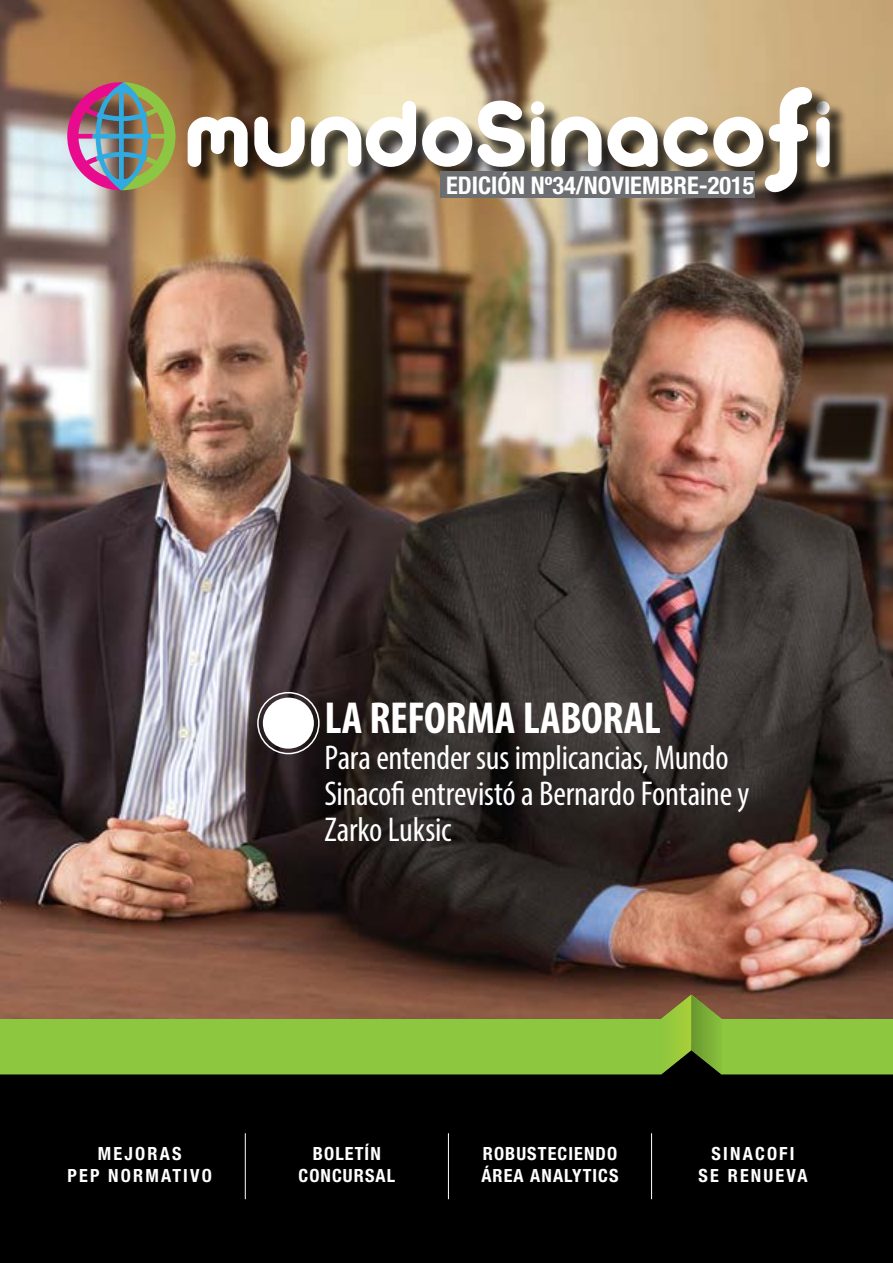
<style>
.page{position:relative;width:893px;height:1263px;background:#fff}
.page>*{position:absolute;margin:0;border:0;box-sizing:border-box;transform-origin:0 0}
.t1{font:134.7px "Arista 2.0 Alternate";color:#fff}
.t2{font:103.5px "Arista 2.0 Alternate";color:#fff}
.t3{font:700 condensed 45px "Myriad Pro";letter-spacing:-.01em;color:#fff}
.t4{font:condensed 34.5px/36px "Myriad Pro";letter-spacing:-.01em;color:#fff}
.t5{font:700 condensed 24.3px "Helvetica Neue";color:#fff}
.t6{font:700 condensed 18.15px/21.9px "Helvetica Neue";letter-spacing:.06em;color:#fff;text-align:center}
.t7{font:700 condensed 18.15px/21.9px "Helvetica Neue";letter-spacing:.12em;color:#fff;text-align:center}
</style>
<div class="page">
<img style="left:0;top:0;width:893px;height:994px">
<img style="left:67px;top:82px;width:109px;height:108px">
<div style="left:189px;top:103px;width:658px;height:83px;background:#000;opacity:.75"></div>
<div style="left:766px;top:88px;width:64px;height:123px;background:#000;opacity:.75"></div>
<div style="left:440px;top:172px;width:314px;height:26px;background:#6d6e71"></div>
<div style="left:263px;top:698px;width:51px;height:51px;background:#fff;border-radius:50%"></div>
<div style="left:257px;top:692px;width:63px;height:62px;border:2px solid #fff;border-radius:50%"></div>
<div style="left:0;top:1045px;width:893px;height:218px;background:#000"></div>
<svg style="left:0;top:994px;width:691px;height:80px;background:#8ca541"></svg>
<svg style="left:691px;top:994px;width:202px;height:80px;background:#87a03e"></svg>
<img style="left:661px;top:995px;width:61px;height:79px">
<img style="left:691px;top:1050px;width:31px;height:24px">
<hr style="left:245px;top:1133px;width:1px;height:66px;background:#fff">
<hr style="left:448px;top:1133px;width:1px;height:66px;background:#fff">
<hr style="left:651px;top:1133px;width:1px;height:66px;background:#fff">
<h1 class="t1" style="left:763px;top:45px;width:53px">f</h1>
<h2 class="t2" style="left:184px;top:68px;width:651px">mundoSinaco i</h2>
<p class="t5" style="left:446px;top:171px;width:310px">EDICIÓN Nº34/NOVIEMBRE-2015</p>
<h3 class="t3" style="left:324px;top:690px;width:338px">LA REFORMA LABORAL</h3>
<p class="t4" style="left:324px;top:739px;width:427px">Para entender sus implicancias, Mundo<br>Sinacofi entrevistó a Bernardo Fontaine y<br>Zarko Luksic</p>
<p class="t7" style="left:67px;top:1142px;width:146px">MEJORAS<br>PEP NORMATIVO</p>
<p class="t6" style="left:298px;top:1142px;width:98px">BOLETÍN<br>CONCURSAL</p>
<p class="t6" style="left:481px;top:1142px;width:139px;text-align:left">ROBUSTECIENDO<br>ÁREA ANALYTICS</p>
<p class="t7" style="left:699px;top:1142px;width:110px">SINACOFI<br>SE RENUEVA</p>
</div>
